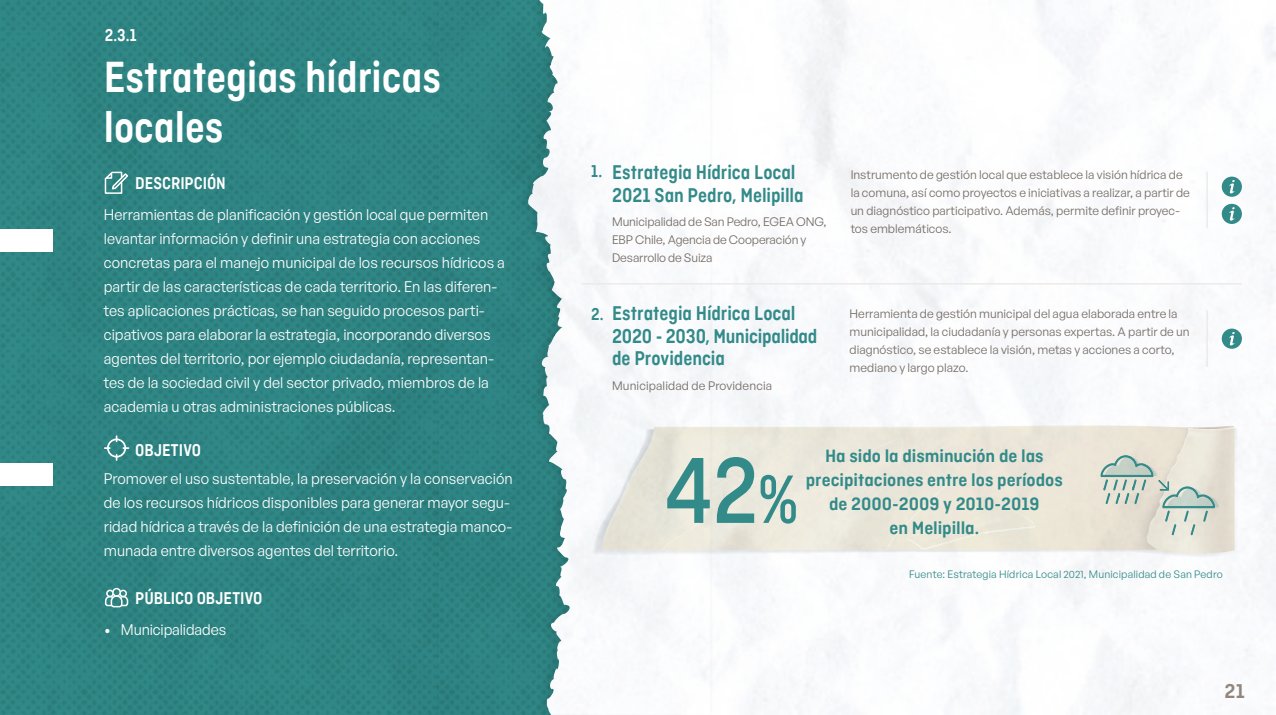
<style>
.page{position:relative;width:1276px;height:715px;background:#fff}
.page>*{position:absolute;margin:0;border:0;box-sizing:border-box;transform-origin:0 0}
.t1{font:500 98.7px "Ciutadella";color:#328a89;scale:.9 1}
.t2{font:600 46.05px/49.3px "Ciutadella";color:#fff;scale:.9 1}
.t3{font:600 21px/22.5px "Ciutadella";letter-spacing:-.005em;color:#328a89;scale:.9 1}
.t4{font:600 21px "Ciutadella";color:#91867e}
.t5{font:600 18.75px/24px "Ciutadella";color:#328a89;text-align:center}
.t6{font:600 18px "Ciutadella";color:#fff;scale:.9 1}
.t7{font:600 18px "Ciutadella";color:#328a89;scale:.9 1}
.t8{font:15px/24px "General Sans";color:#fff}
.t9{font:12px/18px "General Sans";color:#736b64}
.t10{font:10.5px "General Sans";letter-spacing:.015em;color:#328a89}
.s1{font-size:72px}
</style>
<div class="page">
<img style="left:0;top:0;width:1275px;height:714px">
<img style="left:591px;top:428px;width:646px;height:129px">
<img style="left:602px;top:425px;width:632px;height:125px">
<img style="left:1146px;top:426px;width:88px;height:127px">
<img style="left:672px;top:550px;width:40px;height:1px">
<img style="left:664px;top:477px;width:88px;height:73px">
<div style="left:949px;top:506px;width:86px;height:42px;background:#ece7d8"></div>
<div style="left:752px;top:438px;width:197px;height:112px;background:#ebe7da"></div>
<img style="left:760px;top:550px;width:95px;height:1px">
<div style="left:752px;top:480px;width:114px;height:70px;background:#edeade"></div>
<hr style="left:581px;top:283px;width:661px;height:1px;background:#edeae9">
<hr style="left:1206px;top:172px;width:1px;height:56px;background:#edeae9">
<hr style="left:1206px;top:310px;width:1px;height:57px;background:#edeae9">
<svg style="left:1100px;top:455px;width:119px;height:81px;background:#d2d7cb"></svg>
<div style="left:107px;top:438px;width:19px;height:19px;border:2px solid #fff;border-radius:50%"></div>
<svg style="left:104px;top:587px;width:25px;height:21px"></svg>
<svg style="left:104px;top:169px;width:25px;height:25px"></svg>
<svg style="left:1221px;top:176px;width:21px;height:21px"></svg>
<svg style="left:1221px;top:204px;width:21px;height:20px"></svg>
<svg style="left:1221px;top:328px;width:21px;height:20px"></svg>
<div style="left:0;top:229px;width:53px;height:23px;background:#fff"></div>
<div style="left:0;top:463px;width:53px;height:22px;background:#fff"></div>
<p class="t6" style="left:105px;top:24px;width:37px">2.3.1</p>
<h2 class="t2" style="left:104px;top:52px;width:376px">Estrategias hídricas locales</h2>
<p class="t6" style="left:135px;top:172px;width:102px">DESCRIPCIÓN</p>
<h3 class="t3" style="left:612px;top:161px;width:214px">Estrategia Hídrica Local<br>2021 San Pedro, Melipilla</h3>
<p class="t7" style="left:591px;top:161px;width:14px">1.</p>
<p class="t8" style="left:104px;top:202px;width:402px">Herramientas de planificación y gestión local que permiten levantar información y defi nir una estrategia con acciones concretas para el manejo municipal de los recursos hídricos a partir de las características de cada territorio. En las diferen&shy;tes aplicaciones prácticas, se han seguido procesos parti&shy;cipativos para elaborar la estrategia, incorporando diversos agentes del territorio, por ejemplo ciudadanía, representan&shy;tes de la sociedad civil y del sector privado, miembros de la academia u otras administraciones públicas.</p>
<p class="t9" style="left:612px;top:212px;width:216px">Municipalidad de San Pedro, EGEA ONG,<br>EBP Chile, Agencia de Cooperación y<br>Desarrollo de Suiza</p>
<p class="t7" style="left:591px;top:304px;width:15px">2.</p>
<h3 class="t3" style="left:612px;top:302px;width:230px">Estrategia Hídrica Local<br>2020 - 2030, Municipalidad de Providencia</h3>
<p class="t9" style="left:612px;top:376px;width:161px">Municipalidad de Providencia</p>
<p class="t9" style="left:850px;top:165px;width:341px">Instrumento de gestión local que establece la visión hídrica de la comuna, así como proyectos e iniciativas a realizar, a partir de un diagnóstico participativo. Además, permite defi nir proyec&shy;tos emblemáticos.</p>
<p class="t9" style="left:849px;top:304px;width:341px">Herramienta de gestión municipal del agua elaborada entre la municipalidad, la ciudadanía y personas expertas. A partir de un diagnóstico, se establece la visión, metas y acciones a corto, mediano y largo plazo.</p>
<p class="t6" style="left:135px;top:439px;width:75px">OBJETIVO</p>
<p class="t8" style="left:104px;top:465px;width:410px">Promover el uso sustentable, la preservación y la conservación de los recursos hídricos disponibles para generar mayor segu&shy;ridad hídrica a través de la defi nición de una estrategia manco&shy;munada entre diversos agentes del territorio.</p>
<p class="t6" style="left:135px;top:588px;width:143px">PÚBLICO OBJETIVO</p>
<p class="t8" style="left:104px;top:616px;width:124px">• Municipalidades</p>
<h1 class="t1" style="left:664px;top:435px;width:151px">42<span class="s1">%</span></h1>
<p class="t5" style="left:806px;top:443px;width:259px">Ha sido la disminución de las precipitaciones entre los períodos de 2000-2009 y 2010-2019<br>en Melipilla.</p>
<p class="t10" style="left:909px;top:567px;width:315px">Fuente: Estrategia Hídrica Local 2021, Municipalidad de San Pedro</p>
<h3 class="t4" style="left:1224px;top:678px;width:22px">21</h3>
</div>
